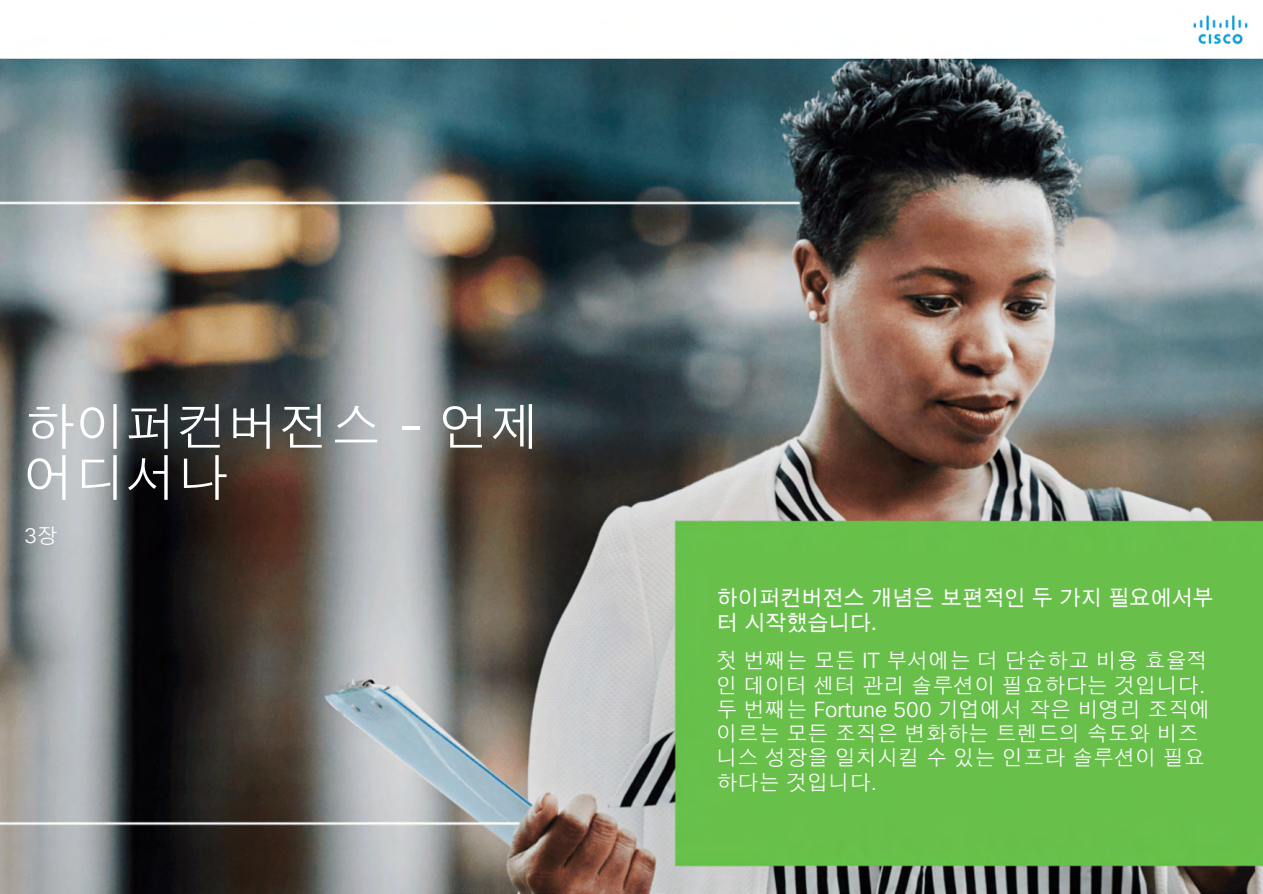
<style>
.page{position:relative;width:1263px;height:894px;background:#fff}
.page>*{position:absolute;margin:0;border:0;box-sizing:border-box;transform-origin:0 0}
.t1{font:51px/51px "Cisco Sans KOR Light";color:#fff}
.t2{font:21.15px/24.3px "Cisco Sans KOR Light";color:#fff}
.t3{font:21.15px/25.3px "Cisco Sans KOR";color:#fff}
.t4{font:20.85px "Cisco Sans TT Light";color:#fff}
.s1{font-family:"Cisco Sans KOR Light"}
</style>
<div class="page">
<img style="left:0;top:15px;width:1263px;height:878px">
<p class="t1" style="left:24px;top:401px;width:519px">하이퍼컨버전스 - 언제 어디서나</p>
<p class="t4" style="left:24px;top:522px;width:35px">3<span class="s1">장</span></p>
<p class="t3" style="left:716px;top:585px;width:499px">하이퍼컨버전스 개념은 보편적인 두 가지 필요에서부 터 시작했습니다.</p>
<p class="t2" style="left:716px;top:648px;width:496px">첫 번째는 모든 IT 부서에는 더 단순하고 비용 효율적 인 데이터 센터 관리 솔루션이 필요하다는 것입니다. 두 번째는 Fortune 500 기업에서 작은 비영리 조직에 이르는 모든 조직은 변화하는 트렌드의 속도와 비즈 니스 성장을 일치시킬 수 있는 인프라 솔루션이 필요 하다는 것입니다.</p>
</div>
